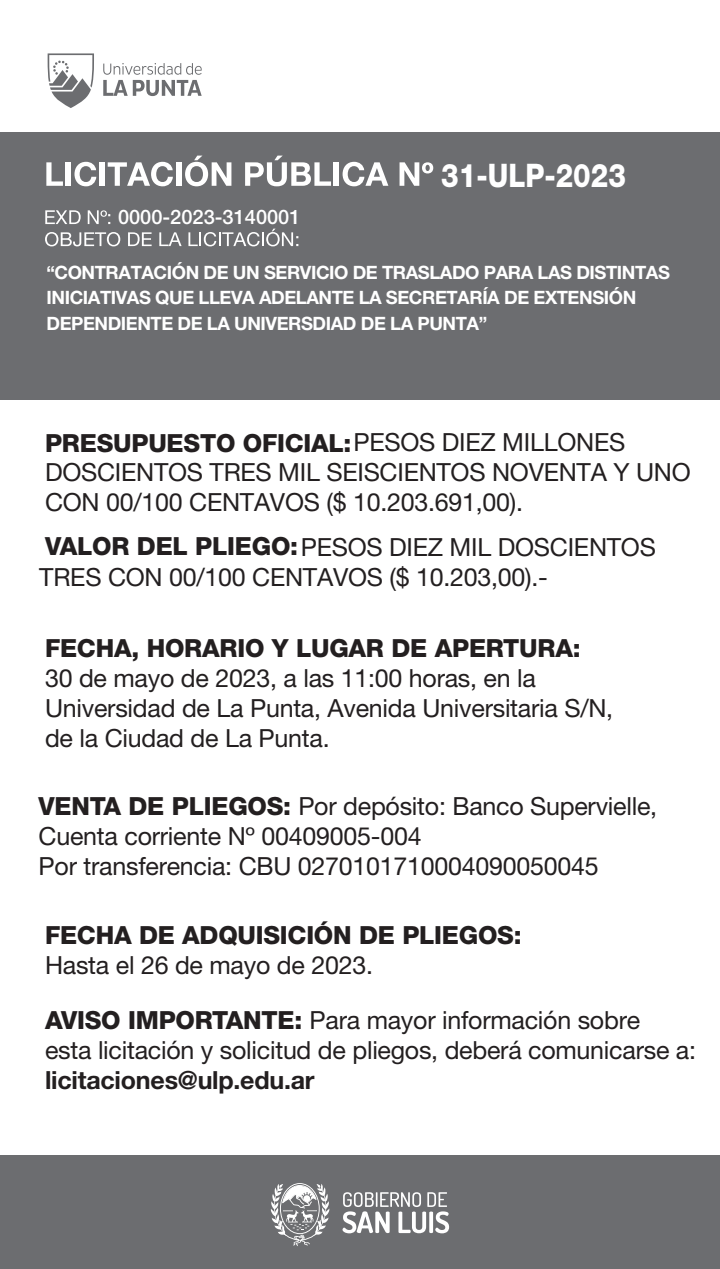
<style>
.page{position:relative;width:720px;height:1269px;background:#fff}
.page>*{position:absolute;margin:0;border:0;box-sizing:border-box;transform-origin:0 0}
.t1{font:800 32.5px "Helvetica Neue LT Std";color:#fff;scale:.86 1}
.t2{font:25px/30px "Helvetica Neue LT Std";letter-spacing:-.01em;color:#231f20}
.t3{font:800 25px "Helvetica Neue LT Std";letter-spacing:-.01em;color:#231f20}
.t4{font:700 25px "Helvetica Neue LT Std";letter-spacing:-.01em;color:#231f20}
.t5{font:500 20px "Helvetica Neue LT Std";color:#fff}
.t6{font:700 18.5px/25.2px "Helvetica Neue LT Std";letter-spacing:-.025em;color:#fff}
.s1{font-weight:800}
</style>
<div class="page">
<div style="left:0;top:132px;width:719px;height:268px;background:#6c6d70"></div>
<div style="left:0;top:1155px;width:719px;height:114px;background:#6c6d70"></div>
<svg style="left:48px;top:53px;width:46px;height:55px"></svg>
<svg style="left:103px;top:63px;width:98px;height:33px"></svg>
<svg style="left:342px;top:1192px;width:107px;height:41px"></svg>
<svg style="left:271px;top:1183px;width:58px;height:63px"></svg>
<svg style="left:45px;top:232px;width:75px;height:14px"></svg>
<svg style="left:128px;top:232px;width:23px;height:14px"></svg>
<svg style="left:159px;top:232px;width:22px;height:14px"></svg>
<svg style="left:188px;top:229px;width:110px;height:17px"></svg>
<svg style="left:45px;top:210px;width:36px;height:14px"></svg>
<svg style="left:88px;top:210px;width:22px;height:14px"></svg>
<svg style="left:46px;top:162px;width:17px;height:24px"></svg>
<div style="left:66px;top:162px;width:5px;height:24px;background:#fff"></div>
<svg style="left:74px;top:162px;width:22px;height:24px"></svg>
<div style="left:100px;top:162px;width:5px;height:24px;background:#fff"></div>
<svg style="left:108px;top:162px;width:65px;height:24px"></svg>
<div style="left:176px;top:162px;width:5px;height:24px;background:#fff"></div>
<svg style="left:185px;top:156px;width:46px;height:30px"></svg>
<svg style="left:245px;top:156px;width:86px;height:30px"></svg>
<div style="left:334px;top:162px;width:5px;height:24px;background:#fff"></div>
<svg style="left:342px;top:162px;width:46px;height:24px"></svg>
<svg style="left:399px;top:162px;width:34px;height:24px"></svg>
<p class="t5" style="left:118px;top:205px;width:184px">0000-2023-3140001</p>
<h1 class="t1" style="left:441px;top:156px;width:216px">31-ULP-2023</h1>
<p class="t6" style="left:46px;top:259px;width:624px">“CONTRATACIÓN DE UN SERVICIO DE TRASLADO PARA LAS DISTINTAS<br>INICIATIVAS QUE LLEVA ADELANTE LA SECRETARÍA DE EXTENSIÓN<br>DEPENDIENTE DE LA UNIVERSDIAD DE LA PUNTA”</p>
<p class="t2" style="left:45px;top:428px;width:647px"><span class="s1">PRESUPUESTO OFICIAL:</span>PESOS DIEZ MILLONES<br>DOSCIENTOS TRES MIL SEISCIENTOS NOVENTA Y UNO<br>CON 00/100 CENTAVOS ($ 10.203.691,00).</p>
<p class="t2" style="left:39px;top:531px;width:617px"><span class="s1">VALOR DEL PLIEGO:</span>PESOS DIEZ MIL DOSCIENTOS<br>TRES CON 00/100 CENTAVOS ($ 10.203,00).-</p>
<p class="t3" style="left:45px;top:633px;width:537px">FECHA, HORARIO Y LUGAR DE APERTURA:</p>
<p class="t2" style="left:45px;top:663px;width:569px">30 de mayo de 2023, a las 11:00 horas, en la<br>Universidad de La Punta, Avenida Universitaria S/N, de la Ciudad de La Punta.</p>
<p class="t2" style="left:39px;top:791px;width:619px"><span class="s1">VENTA DE PLIEGOS:</span> Por depósito: Banco Supervielle,<br>Cuenta corriente Nº 00409005-004<br>Por transferencia: CBU 0270101710004090050045</p>
<p class="t3" style="left:45px;top:920px;width:478px">FECHA DE ADQUISICIÓN DE PLIEGOS:</p>
<p class="t2" style="left:45px;top:950px;width:329px">Hasta el 26 de mayo de 2023.</p>
<p class="t2" style="left:45px;top:1005px;width:652px"><span class="s1">AVISO IMPORTANTE:</span> Para mayor información sobre<br>esta licitación y solicitud de pliegos, deberá comunicarse a:</p>
<p class="t4" style="left:45px;top:1064px;width:271px">licitaciones@ulp.edu.ar</p>
</div>
